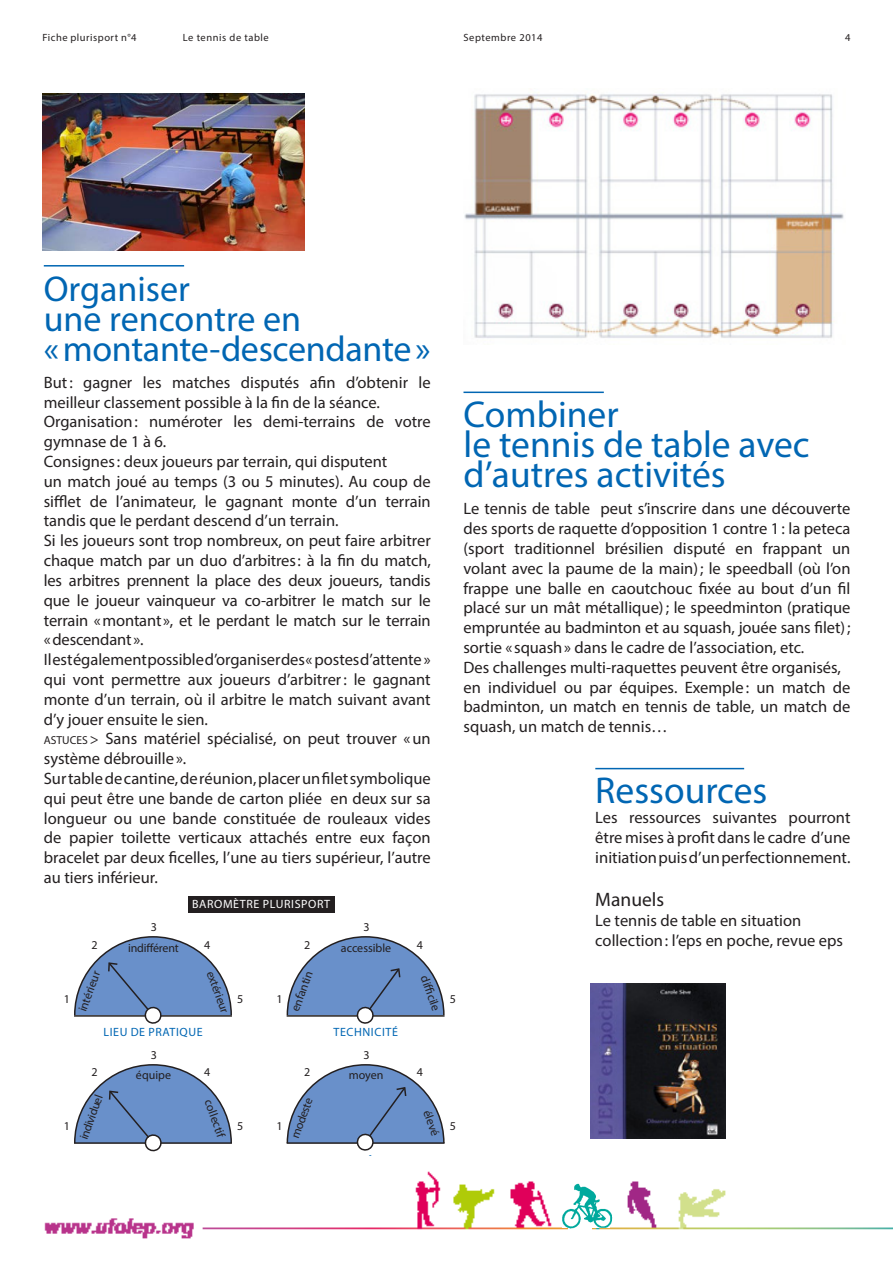
<style>
.page{position:relative;width:893px;height:1263px;background:#fff}
.page>*{position:absolute;margin:0;border:0;box-sizing:border-box;transform-origin:0 0}
.t1{font:37.5px/30px "Myriad Pro";color:#0166b3}
.t2{font:36px/30px "Myriad Pro";letter-spacing:-.01em;color:#0166b3}
.t3{font:19.5px "Myriad Pro";color:#231f20}
.t4{font:16.5px/19.8px "Myriad Pro";color:#231f20;text-align:justify}
.t5{font:12px "Myriad Pro";color:#231f20}
.t6{font:12px "Myriad Pro";letter-spacing:.05em;color:#0166b3}
.t7{font:12px "Myriad Pro";letter-spacing:.05em;color:#fff}
.t8{font:10.5px "Myriad Pro";letter-spacing:.05em;color:#231f20}
.s1{font-size:11.55px}
.s2{font-size:15px}
</style>
<div class="page">
<hr style="left:44px;top:265px;width:140px;height:2px;background:#0166b3">
<img style="left:464px;top:92px;width:380px;height:246px">
<hr style="left:463px;top:392px;width:141px;height:1px;background:#0166b3">
<hr style="left:595px;top:768px;width:149px;height:1px;background:#0166b3">
<svg style="left:74px;top:936px;width:158px;height:88px"></svg>
<svg style="left:74px;top:1064px;width:158px;height:88px"></svg>
<svg style="left:286px;top:1064px;width:159px;height:87px"></svg>
<svg style="left:286px;top:936px;width:159px;height:88px"></svg>
<div style="left:188px;top:896px;width:146px;height:16px;background:#231f20"></div>
<img style="left:44px;top:1171px;width:849px;height:68px">
<div style="left:808px;top:1186px;width:59px;height:34px;background:#fff"></div>
<div style="left:568px;top:1228px;width:24px;height:14px;background:#fff"></div>
<img style="left:562px;top:1171px;width:52px;height:57px">
<img style="left:591px;top:983px;width:135px;height:155px">
<img style="left:43px;top:94px;width:262px;height:157px">
<p class="t8" style="left:43px;top:31px;width:96px">Fiche plurisport n°4</p>
<p class="t8" style="left:183px;top:31px;width:88px">Le tennis de table</p>
<p class="t8" style="left:463px;top:31px;width:81px">Septembre 2014</p>
<p class="t8" style="left:845px;top:31px;width:7px">4</p>
<p class="t2" style="left:44px;top:273px;width:388px">Organiser<br>une rencontre en «montante-descendante»</p>
<p class="t4" style="left:44px;top:372px;width:388px">But: gagner les matches disputés afin d’obtenir le meilleur classement possible à la fin de la séance.</p>
<p class="t4" style="left:44px;top:412px;width:388px">Organisation: numéroter les demi-terrains de votre gymnase de 1 à 6.</p>
<p class="t4" style="left:44px;top:451px;width:345px">Consignes: deux joueurs par terrain, qui disputent</p>
<p class="t4" style="left:44px;top:471px;width:388px">un match joué au temps (3 ou 5 minutes). Au coup de sifflet de l’animateur, le gagnant monte d’un terrain tandis que le perdant descend d’un terrain.</p>
<p class="t4" style="left:44px;top:531px;width:388px">Si les joueurs sont trop nombreux, on peut faire arbitrer chaque match par un duo d’arbitres: à la fin du match, les arbitres prennent la place des deux joueurs, tandis que le joueur vainqueur va co-arbitrer le match sur le terrain «montant », et le perdant le match sur le terrain «descendant ».</p>
<p class="t4" style="left:44px;top:649px;width:388px">Il est également possible d’organiser des «postes d’attente» qui vont permettre aux joueurs d’arbitrer: le gagnant monte d’un terrain, où il arbitre le match suivant avant d’y jouer ensuite le sien.</p>
<p class="t4" style="left:44px;top:729px;width:388px"><span class="s1">ASTUCES</span> <span class="s2">&gt;</span> Sans matériel spécialisé, on peut trouver «un système débrouille».</p>
<p class="t4" style="left:44px;top:768px;width:388px">Sur table de cantine, de réunion, placer un filet symbolique qui peut être une bande de carton pliée en deux sur sa longueur ou une bande constituée de rouleaux vides de papier toilette verticaux attachés entre eux façon bracelet par deux ficelles, l’une au tiers supérieur, l’autre au tiers inférieur.</p>
<p class="t5" style="left:151px;top:920px;width:8px">3</p>
<p class="t7" style="left:192px;top:897px;width:140px">BAROMÈTRE PLURISPORT</p>
<p class="t5" style="left:364px;top:920px;width:8px">3</p>
<p class="t5" style="left:91px;top:938px;width:8px">2</p>
<p class="t5" style="left:204px;top:938px;width:8px">4</p>
<p class="t5" style="left:128px;top:941px;width:52px">indifférent</p>
<p class="t5" style="left:304px;top:938px;width:8px">2</p>
<p class="t5" style="left:417px;top:938px;width:8px">4</p>
<p class="t5" style="left:341px;top:941px;width:52px">accessible</p>
<p class="t5" style="left:75px;top:1008px;width:44px;rotate:-70deg">intérieur</p>
<p class="t5" style="left:217px;top:969px;width:45px;rotate:70deg">extérieur</p>
<p class="t5" style="left:64px;top:992px;width:8px">1</p>
<p class="t5" style="left:237px;top:992px;width:8px">5</p>
<p class="t5" style="left:288px;top:1008px;width:44px;rotate:-70deg">enfantin</p>
<p class="t5" style="left:431px;top:973px;width:38px;rotate:70deg">diffi cile</p>
<p class="t5" style="left:276px;top:992px;width:8px">1</p>
<p class="t5" style="left:450px;top:992px;width:8px">5</p>
<p class="t6" style="left:103px;top:1025px;width:101px">LIEU DE PRATIQUE</p>
<p class="t6" style="left:333px;top:1025px;width:66px">TECHNICITÉ</p>
<p class="t5" style="left:151px;top:1047px;width:8px">3</p>
<p class="t5" style="left:364px;top:1047px;width:8px">3</p>
<p class="t5" style="left:91px;top:1065px;width:8px">2</p>
<p class="t5" style="left:204px;top:1065px;width:8px">4</p>
<p class="t5" style="left:136px;top:1068px;width:37px">équipe</p>
<p class="t5" style="left:304px;top:1065px;width:8px">2</p>
<p class="t5" style="left:417px;top:1065px;width:8px">4</p>
<p class="t5" style="left:349px;top:1068px;width:36px">moyen</p>
<p class="t5" style="left:77px;top:1136px;width:48px;rotate:-70deg">individuel</p>
<p class="t5" style="left:215px;top:1097px;width:41px;rotate:70deg">collectif</p>
<p class="t5" style="left:64px;top:1119px;width:8px">1</p>
<p class="t5" style="left:237px;top:1119px;width:8px">5</p>
<p class="t5" style="left:288px;top:1135px;width:44px;rotate:-70deg">modeste</p>
<p class="t5" style="left:434px;top:1108px;width:28px;rotate:70deg">élevé</p>
<p class="t5" style="left:276px;top:1119px;width:8px">1</p>
<p class="t5" style="left:450px;top:1119px;width:8px">5</p>
<p class="t1" style="left:463px;top:399px;width:348px">Combiner<br>le tennis de table avec d’autres activités</p>
<p class="t4" style="left:463px;top:499px;width:388px">Le tennis de table peut s’inscrire dans une découverte des sports de raquette d’opposition 1 contre 1: la peteca (sport traditionnel brésilien disputé en frappant un volant avec la paume de la main); le speedball (où l’on frappe une balle en caoutchouc fixée au bout d’un fil placé sur un mât métallique); le speedminton (pratique empruntée au badminton et au squash, jouée sans filet); sortie « squash» dans le cadre de l’association, etc.</p>
<p class="t4" style="left:463px;top:657px;width:379px">Des challenges multi-raquettes peuvent être organisés,</p>
<p class="t4" style="left:463px;top:677px;width:388px">en individuel ou par équipes. Exemple: un match de badminton, un match en tennis de table, un match de squash, un match de tennis…</p>
<p class="t1" style="left:595px;top:775px;width:174px">Ressources</p>
<p class="t4" style="left:595px;top:807px;width:257px">Les ressources suivantes pourront être mises à profit dans le cadre d’une initiation puis d’un perfectionnement.</p>
<p class="t3" style="left:595px;top:887px;width:70px">Manuels</p>
<p class="t4" style="left:595px;top:910px;width:207px">Le tennis de table en situation</p>
<p class="t4" style="left:595px;top:930px;width:249px">collection: l’eps en poche, revue eps</p>
</div>
